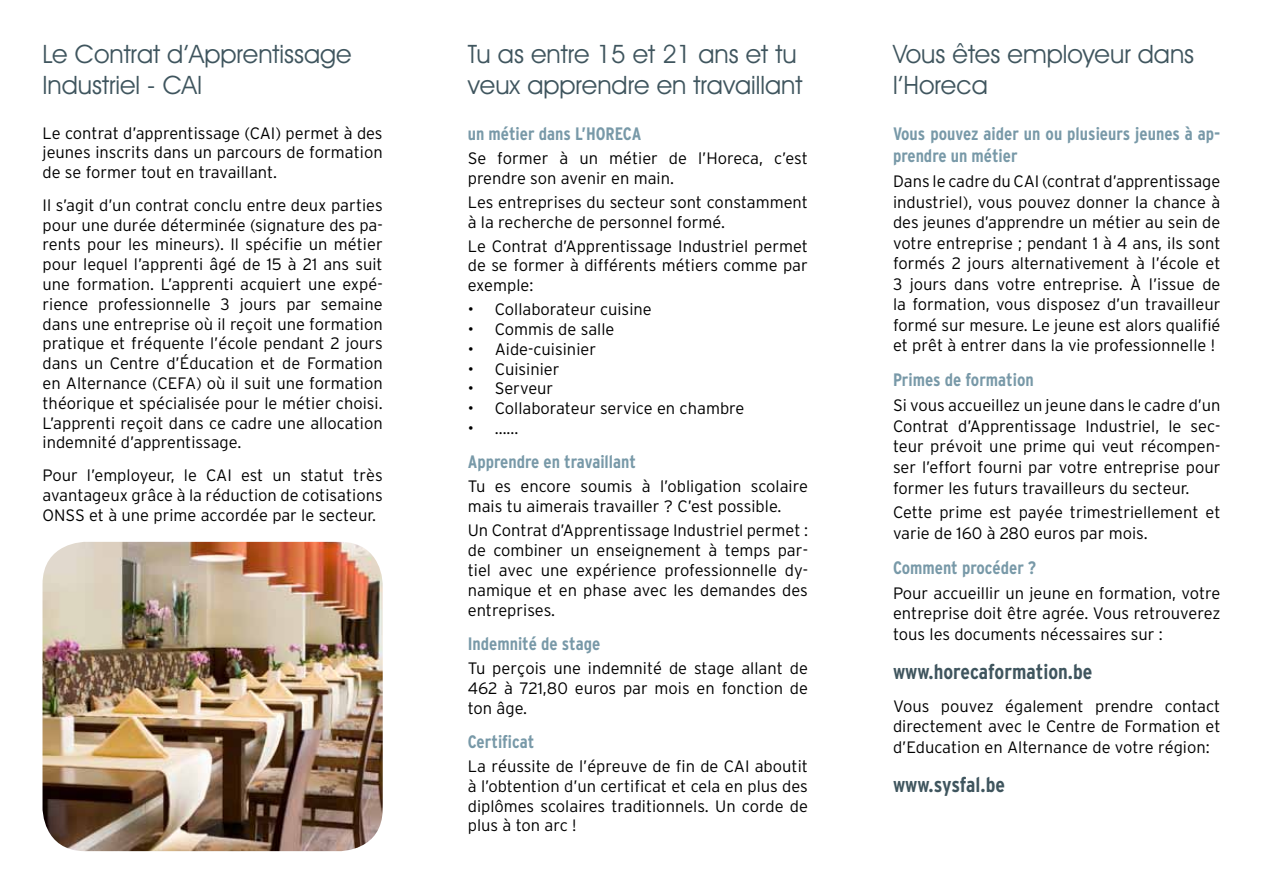
<style>
.page{position:relative;width:1263px;height:893px;background:#fff}
.page>*{position:absolute;margin:0;border:0;box-sizing:border-box;transform-origin:0 0}
.t1{font:25.5px/30.6px "Avant Garde IT Cby BT";color:#3f555e}
.t2{font:700 condensed 21px "Interstate";color:#3f555e}
.t3{font:700 condensed 18px/22.4px "Interstate";color:#7899a8}
.t4{font:300 16.5px/19.8px "Interstate";color:#000;text-align:justify}
</style>
<div class="page">
<img style="left:43px;top:542px;width:340px;height:309px">
<h1 class="t1" style="left:43px;top:39px;width:310px">Le Contrat d’Apprentissage<br>Industriel - CAI</h1>
<p class="t4" style="left:43px;top:123px;width:342px">Le contrat d’apprentissage (CAI) permet à des jeunes inscrits dans un parcours de formation de se former tout en travaillant.</p>
<p class="t4" style="left:43px;top:195px;width:342px">Il s’agit d’un contrat conclu entre deux parties pour une durée déterminée (signature des pa&shy;rents pour les mineurs). Il spécifie un métier pour lequel l’apprenti âgé de 15 à 21 ans suit une formation. L’apprenti acquiert une expé&shy;rience professionnelle 3 jours par semaine dans une entreprise où il reçoit une formation pratique et fréquente l’école pendant 2 jours dans un Centre d’Éducation et de Formation en Alternance (CEFA) où il suit une formation théorique et spécialisée pour le métier choisi.<br>L’apprenti reçoit dans ce cadre une allocation indemnité d’apprentissage.</p>
<p class="t4" style="left:43px;top:465px;width:342px">Pour l’employeur, le CAI est un statut très avantageux grâce à la réduction de cotisations ONSS et à une prime accordée par le secteur.</p>
<h1 class="t1" style="left:468px;top:39px;width:336px">Tu as entre 15 et 21 ans et tu veux apprendre en travaillant</h1>
<p class="t3" style="left:468px;top:122px;width:175px">un métier dans L’HORECA</p>
<p class="t4" style="left:468px;top:148px;width:342px">Se former à un métier de l’Horeca, c’est prendre son avenir en main.</p>
<p class="t4" style="left:468px;top:192px;width:342px">Les entreprises du secteur sont constamment à la recherche de personnel formé.</p>
<p class="t4" style="left:468px;top:236px;width:342px">Le Contrat d’Apprentissage Industriel permet de se former à différents métiers comme par exemple:</p>
<p class="t4" style="left:468px;top:299px;width:185px">• Collaborateur cuisine</p>
<p class="t4" style="left:468px;top:319px;width:148px">• Commis de salle</p>
<p class="t4" style="left:468px;top:339px;width:130px">• Aide-cuisinier</p>
<p class="t4" style="left:468px;top:359px;width:93px">• Cuisinier</p>
<p class="t4" style="left:468px;top:379px;width:87px">• Serveur</p>
<p class="t4" style="left:468px;top:398px;width:278px">• Collaborateur service en chambre</p>
<p class="t4" style="left:468px;top:418px;width:52px">• …...</p>
<p class="t3" style="left:468px;top:451px;width:170px">Apprendre en travaillant</p>
<p class="t4" style="left:468px;top:477px;width:342px">Tu es encore soumis à l’obligation scolaire mais tu aimerais travailler ? C’est possible.</p>
<p class="t4" style="left:468px;top:520px;width:342px">Un Contrat d’Apprentissage Industriel permet : de combiner un enseignement à temps par&shy;tiel avec une expérience professionnelle dy&shy;namique et en phase avec les demandes des entreprises.</p>
<p class="t3" style="left:468px;top:632px;width:134px">Indemnité de stage</p>
<p class="t4" style="left:468px;top:658px;width:342px">Tu perçois une indemnité de stage allant de 462 à 721,80 euros par mois en fonction de ton âge.</p>
<p class="t3" style="left:468px;top:730px;width:68px">Certificat</p>
<p class="t4" style="left:468px;top:756px;width:342px">La réussite de l’épreuve de fin de CAI aboutit à l’obtention d’un certificat et cela en plus des diplômes scolaires traditionnels. Un corde de plus à ton arc !</p>
<h1 class="t1" style="left:893px;top:39px;width:303px">Vous êtes employeur dans l’Horeca</h1>
<p class="t3" style="left:893px;top:122px;width:329px">Vous pouvez aider un ou plusieurs jeunes à ap&shy;prendre un métier</p>
<p class="t4" style="left:893px;top:171px;width:329px;line-height:20.5px">Dans le cadre du CAI (contrat d’apprentissage industriel), vous pouvez donner la chance à des jeunes d’apprendre un métier au sein de votre entreprise ; pendant 1 à 4 ans, ils sont formés 2 jours alternativement à l’école et 3 jours dans votre entreprise. À l’issue de la formation, vous disposez d’un travailleur formé sur mesure. Le jeune est alors qualifié et prêt à entrer dans la vie professionnelle !</p>
<p class="t3" style="left:893px;top:369px;width:142px">Primes de formation</p>
<p class="t4" style="left:893px;top:395px;width:329px;line-height:20.5px">Si vous accueillez un jeune dans le cadre d’un Contrat d’Apprentissage Industriel, le sec&shy;teur prévoit une prime qui veut récompen&shy;ser l’effort fourni par votre entreprise pour former les futurs travailleurs du secteur.</p>
<p class="t4" style="left:893px;top:502px;width:329px;line-height:20.5px">Cette prime est payée trimestriellement et varie de 160 à 280 euros par mois.</p>
<p class="t3" style="left:893px;top:556px;width:145px">Comment procéder ?</p>
<p class="t4" style="left:893px;top:583px;width:329px;line-height:20.5px">Pour accueillir un jeune en formation, votre entreprise doit être agrée. Vous retrouverez tous les documents nécessaires sur :</p>
<p class="t2" style="left:893px;top:659px;width:201px">www.horecaformation.be</p>
<p class="t4" style="left:893px;top:696px;width:329px;line-height:20.5px">Vous pouvez également prendre contact directement avec le Centre de Formation et d’Education en Alternance de votre région:</p>
<p class="t2" style="left:893px;top:773px;width:113px">www.sysfal.be</p>
</div>
